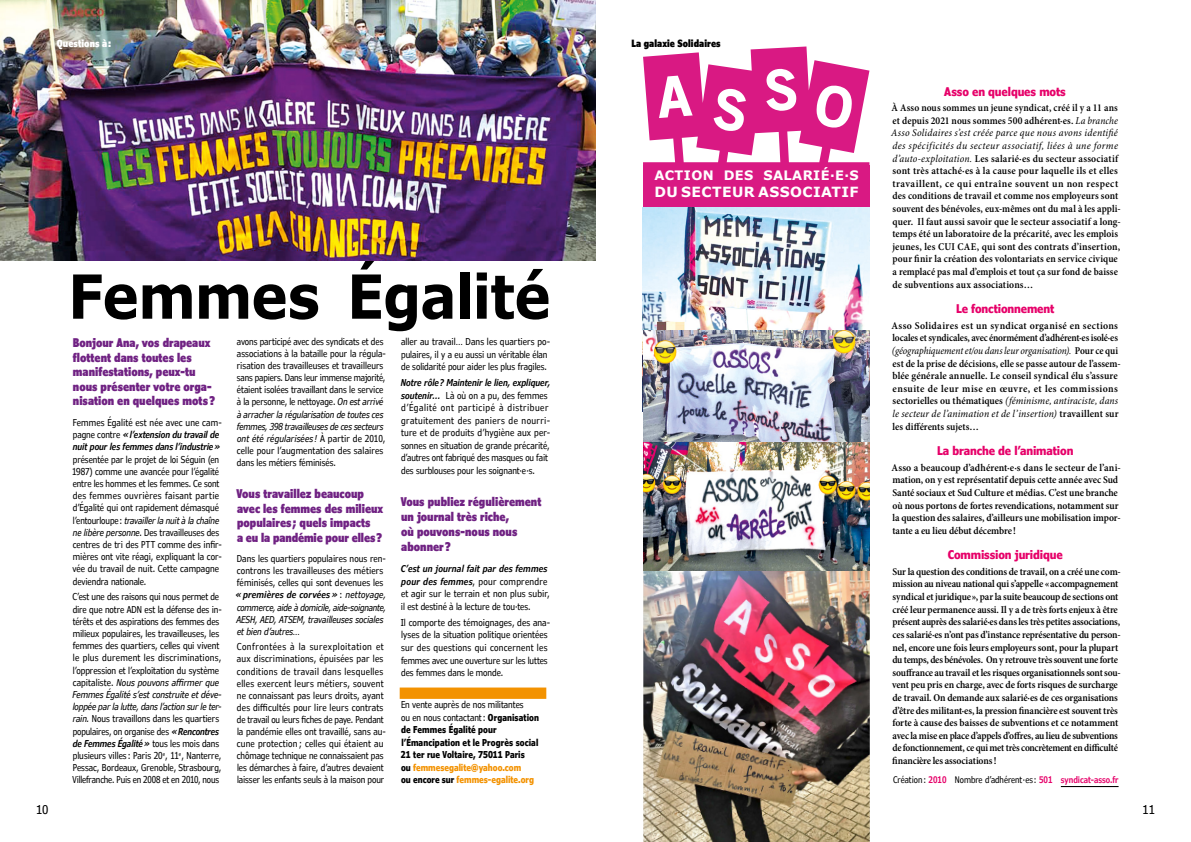
<style>
.page{position:relative;width:1191px;height:842px;background:#fff}
.page>*{position:absolute;margin:0;border:0;box-sizing:border-box;transform-origin:0 0}
.t1{font:700 60.8px "Verdana Pro";letter-spacing:-.02em;color:#000;scale:.9 1}
.t2{font:700 14px "Verdana Pro";letter-spacing:.03em;color:#fff}
.t3{font:700 13px "Verdana Pro";letter-spacing:.03em;color:#fff}
.t4{font:900 condensed 12px/14.6px "Verdana Pro";letter-spacing:.005em;color:#702283;scale:.9 1}
.t5{font:700 condensed 12px "Verdana Pro";letter-spacing:-.01em;color:#e60069}
.t6{font:condensed 12px "Verdana Pro";color:#000}
.t7{font:600 condensed 10.5px/12.6px "Minion Pro";letter-spacing:-.005em;color:#000}
.t8{font:900 condensed 10px "Verdana Pro";letter-spacing:.01em;color:#000;scale:.9 1}
.t9{font:900 condensed 10px "Verdana Pro";letter-spacing:.01em;color:#fff;scale:.9 1}
.t10{font:condensed 9.5px/12.2px "Verdana Pro";color:#000;scale:.9 1}
.t11{font:condensed 9.5px/12.1px "Verdana Pro";color:#000;scale:.92 1}
.t12{font:condensed 9.5px/12.5px "Verdana Pro";color:#000;scale:.91 1}
.t13{font:700 condensed 9.5px/12.5px "Verdana Pro";letter-spacing:.005em;color:#000;scale:.9 1}
.t14{font:italic 600 condensed 9.5px/12.2px "Verdana Pro";letter-spacing:-.005em;color:#000;scale:.9 1}
.t15{font:condensed 9.1px "Verdana Pro";color:#000;scale:.9 1}
.s1{font-weight:400;font-style:normal}
.s2{font-style:italic}
.s3{font-weight:600;font-style:italic}
.s4{font-weight:400}
.s5{color:#f39200}
.s6{font-weight:400;font-style:italic}
.s7{font-weight:600;color:#e60069}
</style>
<div class="page">
<div style="left:643px;top:165px;width:226px;height:42px;background:#d91983"></div>
<img style="left:643px;top:570px;width:226px;height:272px">
<div style="left:400px;top:687px;width:146px;height:12px;background:#f39200"></div>
<svg style="left:643px;top:46px;width:226px;height:119px"></svg>
<hr style="left:1060px;top:786px;width:58px;height:1px;background:#000">
<img style="left:643px;top:207px;width:226px;height:124px">
<img style="left:643px;top:441px;width:226px;height:129px">
<img style="left:643px;top:331px;width:226px;height:110px">
<img style="left:0;top:0;width:595px;height:260px">
<p class="t9" style="left:57px;top:37px;width:62px">Questions à:</p>
<h1 class="t1" style="left:68px;top:257px;width:538px">Femmes Égalité</h1>
<p class="t4" style="left:73px;top:335px;width:160px">Bonjour Ana, vos drapeaux flottent dans toutes les manifestations, peux-tu nous présenter votre orga&shy;nisation en quelques mots?</p>
<p class="t14" style="left:73px;top:416px;width:167px"><span class="s1">Femmes Égalité est née avec une cam&shy;pagne contre</span> «l’extension du travail de nuit pour les femmes dans l’industrie»</p>
<p class="t10" style="left:72px;top:453px;width:168px">présentée par le projet de loi Séguin (en 1987) comme une avancée pour l’égalité entre les hommes et les femmes. Ce sont des femmes ouvrières faisant partie d’Égalité qui ont rapidement démasqué l’entourloupe: <span class="s2">travailler la nuit à la chaîne ne libère personne</span>. Des travailleuses des centres de tri des PTT comme des infir&shy;mières ont vite réagi, expliquant la cor&shy;vée du travail de nuit. Cette campagne deviendra nationale.</p>
<p class="t10" style="left:73px;top:591px;width:167px">C’est une des raisons qui nous permet de dire que notre ADN est la défense des in&shy;térêts et des aspirations des femmes des milieux populaires, les travailleuses, les femmes des quartiers, celles qui vivent le plus durement les discriminations, l’oppression et l’exploitation du système capitaliste. <span class="s2">Nous pouvons affirmer que Femmes Égalité s’est construite et déve&shy;loppée par la lutte, dans l’action sur le ter&shy;rain.</span> Nous travaillons dans les quartiers populaires, on organise des <span class="s3">«Rencontres de Femmes Égalité»</span> tous les mois dans plusieurs villes : Paris 20<sup>e</sup>, 11<sup>e</sup>, Nanterre, Pessac, Bordeaux, Grenoble, Strasbourg, Villefranche. Puis en 2008 et en 2010, nous</p>
<p class="t10" style="left:237px;top:336px;width:167px">avons participé avec des syndicats et des associations à la bataille pour la régula&shy;risation des travailleuses et travailleurs sans papiers. Dans leur immense majorité, étaient isolées travaillant dans le service à la personne, le nettoyage. <span class="s2">On est arrivé à arracher la régularisation de toutes ces femmes, 398 travailleuses de ces secteurs ont été régularisées !</span> À partir de 2010, celle pour l’augmentation des salaires dans les métiers féminisés.</p>
<p class="t4" style="left:237px;top:486px;width:164px">Vous travaillez beaucoup avec les femmes des milieux populaires ; quels impacts<br>a eu la pandémie pour elles?</p>
<p class="t12" style="left:235px;top:553px;width:167px;line-height:12.1px">Dans les quartiers populaires nous ren&shy;controns les travailleuses des métiers féminisés, celles qui sont devenues les <span class="s3">« premières de corvées »</span> : <span class="s2">nettoyage, commerce, aide à domicile, aide-soignante, AESH, AED, ATSEM, travailleuses sociales et bien d’autres…</span></p>
<p class="t11" style="left:237px;top:641px;width:164px">Confrontées à la surexploitation et aux discriminations, épuisées par les conditions de travail dans lesquelles elles exercent leurs métiers, souvent ne connaissant pas leurs droits, ayant des difficultés pour lire leurs contrats de travail ou leurs fiches de paye. Pendant la pandémie elles ont travaillé, sans au&shy;cune protection ; celles qui étaient au chômage technique ne connaissaient pas les démarches à faire, d’autres devaient laisser les enfants seuls à la maison pour</p>
<p class="t12" style="left:401px;top:335px;width:165px">aller au travail… Dans les quartiers po&shy;pulaires, il y a eu aussi un véritable élan de solidarité pour aider les plus fragiles.</p>
<p class="t12" style="left:401px;top:377px;width:165px"><span class="s3">Notre rôle? Maintenir le lien, expliquer, soutenir…</span> Là où on a pu, des femmes d’Égalité ont participé à distribuer gratuitement des paniers de nourri&shy;ture et de produits d’hygiène aux per&shy;sonnes en situation de grande précarité, d’autres ont fabriqué des masques ou fait des surblouses pour les soignant·e·s.</p>
<p class="t4" style="left:401px;top:494px;width:158px;line-height:14.9px">Vous publiez régulièrement un journal très riche,<br>où pouvons-nous nous abonner?</p>
<p class="t11" style="left:401px;top:563px;width:163px;line-height:12.5px"><span class="s3">C’est un journal fait par des femmes pour des femmes</span>, pour comprendre et agir sur le terrain et non plus subir, il est destiné à la lecture de tou·tes.</p>
<p class="t11" style="left:401px;top:616px;width:164px;line-height:12.5px">Il comporte des témoignages, des ana&shy;lyses de la situation politique orientées sur des questions qui concernent les femmes avec une ouverture sur les luttes des femmes dans le monde.</p>
<p class="t13" style="left:401px;top:698px;width:155px"><span class="s4">En vente auprès de nos militantes<br>ou en nous contactant:</span> Organisation de Femmes Égalité pour l’Émancipation et le Progrès social<br>21 ter rue Voltaire, 75011 Paris<br>ou <span class="s5">femmesegalite@yahoo.com<br></span>ou encore sur <span class="s5">femmes-egalite.org</span></p>
<p class="t8" style="left:631px;top:37px;width:101px">La galaxie Solidaires</p>
<p class="t3" style="left:654px;top:167px;width:206px">ACTION DES SALARIÉ·E·S</p>
<h2 class="t2" style="left:654px;top:183px;width:206px">DU SECTEUR ASSOCIATIF</h2>
<p class="t5" style="left:944px;top:83px;width:123px">Asso en quelques mots</p>
<p class="t7" style="left:891px;top:102px;width:231px">À Asso nous sommes un jeune syndicat, créé il y a 11 ans et depuis 2021 nous sommes 500 adhérent·es. <span class="s6">La branche Asso Solidaires s’est créée parce que nous avons identifié des spécificités du secteur associatif, liées à une forme d’auto-exploitation.</span> Les salarié·es du secteur associatif sont très attaché·es à la cause pour laquelle ils et elles travaillent, ce qui entraîne souvent un non respect des conditions de travail et comme nos employeurs sont souvent des bénévoles, eux-mêmes ont du mal à les appli&shy;quer. Il faut aussi savoir que le secteur associatif a long&shy;temps été un laboratoire de la précarité, avec les emplois jeunes, les CUI CAE, qui sont des contrats d’insertion, pour finir la création des volontariats en service civique a remplacé pas mal d’emplois et tout ça sur fond de baisse de subventions aux associations…</p>
<p class="t5" style="left:956px;top:301px;width:100px">Le fonctionnement</p>
<p class="t7" style="left:891px;top:319px;width:231px">Asso Solidaires est un syndicat organisé en sections locales et syndicales, avec énormément d’adhérent·es isolé·es <span class="s6">(géographiquement et/ou dans leur organisation).</span> Pour ce qui est de la prise de décisions, elle se passe autour de l’assem&shy;blée générale annuelle. Le conseil syndical élu s’assure ensuite de leur mise en œuvre, et les commissions sectorielles ou thématiques <span class="s6">(féminisme, antiraciste, dans le secteur de l’animation et de l’insertion)</span> travaillent sur les différents sujets…</p>
<p class="t5" style="left:937px;top:443px;width:138px">La branche de l’animation</p>
<p class="t7" style="left:891px;top:461px;width:231px">Asso a beaucoup d’adhérent·e·s dans le secteur de l’ani&shy;mation, on y est représentatif depuis cette année avec Sud Santé sociaux et Sud Culture et médias. C’est une branche où nous portons de fortes revendications, notamment sur la question des salaires, d’ailleurs une mobilisation impor&shy;tante a eu lieu début décembre !</p>
<p class="t5" style="left:947px;top:547px;width:116px">Commission juridique</p>
<p class="t7" style="left:892px;top:566px;width:230px">Sur la question des conditions de travail, on a créé une com&shy;mission au niveau national qui s’appelle «accompagnement syndical et juridique», par la suite beaucoup de sections ont créé leur permanence aussi. Il y a de très forts enjeux à être présent auprès des salarié·es dans les très petites associations, ces salarié·es n’ont pas d’instance représentative du person&shy;nel, encore une fois leurs employeurs sont, pour la plupart du temps, des bénévoles. On y retrouve très souvent une forte souffrance au travail et les risques organisationnels sont sou&shy;vent peu pris en charge, avec de forts risques de surcharge de travail. On demande aux salarié·es de ces organisations d’être des militant·es, la pression financière est souvent très forte à cause des baisses de subventions et ce notamment avec la mise en place d’appels d’offres, au lieu de subventions de fonctionnement, ce qui met très concrètement en difficulté financière les associations!</p>
<p class="t15" style="left:893px;top:774px;width:252px">Création: <span class="s7">2010</span> Nombre d’adhérent·es : <span class="s7">501 syndicat-asso.fr</span></p>
<p class="t6" style="left:36px;top:802px;width:14px">10</p>
<p class="t6" style="left:1142px;top:802px;width:14px">11</p>
</div>
